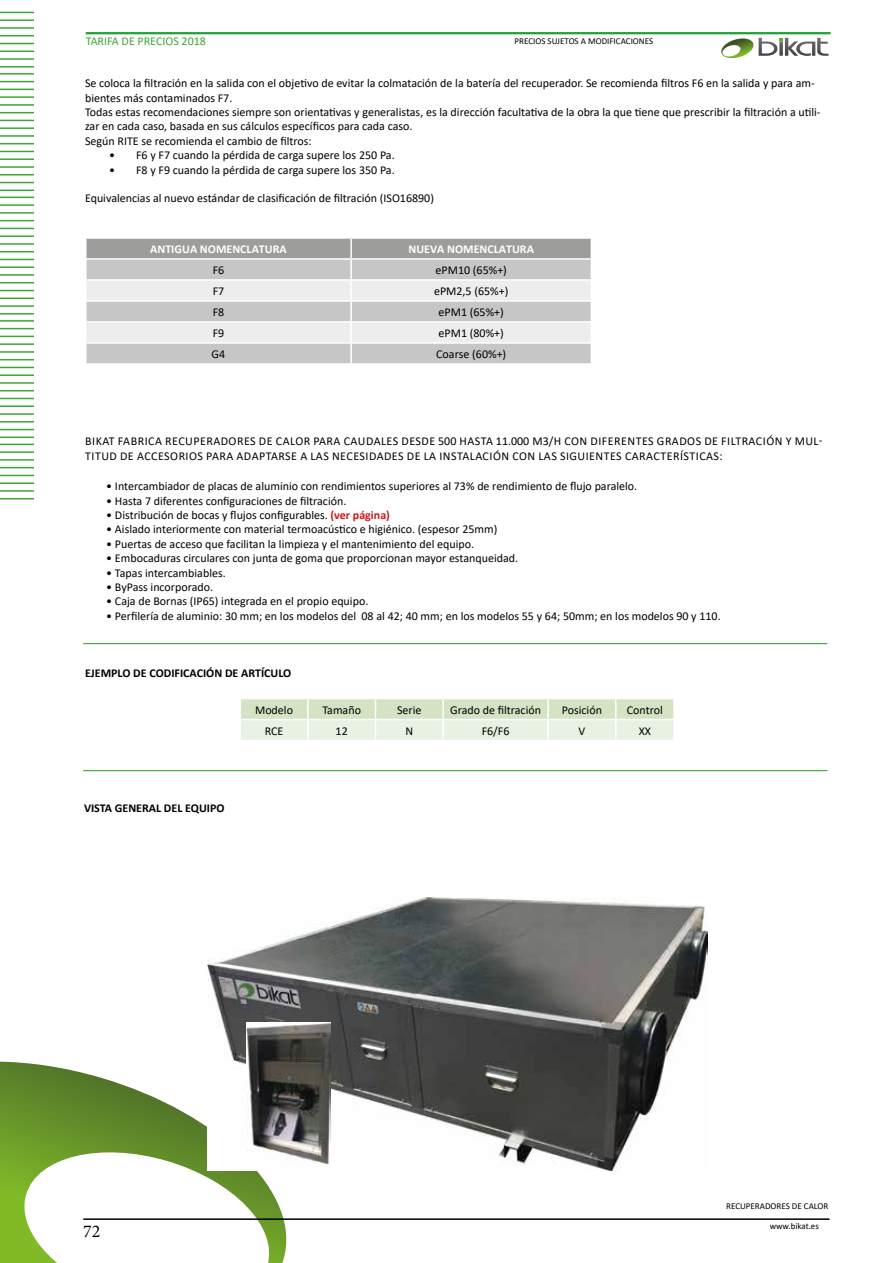
<style>
.page{position:relative;width:893px;height:1263px;background:#fff}
.page>*{position:absolute;margin:0;border:0;box-sizing:border-box;transform-origin:0 0}
.t1{font:18px "Minion Pro";color:#000}
.t2{font:12px/14.4px "Calibri";color:#000}
.t3{font:12px/14.4px "Calibri";letter-spacing:.04em;color:#000}
.t4{font:700 12px "Calibri";color:#000}
.t5{font:700 12px "Calibri";color:#fff}
.t6{font:12px "Calibri";color:#3fa535}
.t7{font:9px "Calibri";color:#000}
.s1{font-weight:700;color:#cd171a}
</style>
<div class="page">
<svg style="left:0;top:1061px;width:287px;height:202px"></svg>
<hr style="left:86px;top:32px;width:745px;height:2px;background:#1da238">
<svg style="left:721px;top:38px;width:107px;height:21px"></svg>
<hr style="left:0;top:12px;width:34px;height:1px;background:#3fa535">
<hr style="left:0;top:19px;width:34px;height:2px;background:#3fa535">
<hr style="left:0;top:27px;width:34px;height:2px;background:#3fa535">
<hr style="left:0;top:35px;width:34px;height:1px;background:#3fa535">
<hr style="left:0;top:43px;width:34px;height:1px;background:#3fa535">
<hr style="left:0;top:51px;width:34px;height:1px;background:#3fa535">
<hr style="left:0;top:58px;width:34px;height:2px;background:#3fa535">
<hr style="left:0;top:66px;width:34px;height:2px;background:#3fa535">
<hr style="left:0;top:73px;width:34px;height:2px;background:#3fa535">
<hr style="left:0;top:81px;width:34px;height:1px;background:#3fa535">
<hr style="left:0;top:89px;width:34px;height:1px;background:#3fa535">
<hr style="left:0;top:96px;width:34px;height:2px;background:#3fa535">
<hr style="left:0;top:104px;width:34px;height:2px;background:#3fa535">
<hr style="left:0;top:112px;width:34px;height:1px;background:#3fa535">
<hr style="left:0;top:120px;width:34px;height:1px;background:#3fa535">
<hr style="left:0;top:127px;width:34px;height:2px;background:#3fa535">
<hr style="left:0;top:135px;width:34px;height:2px;background:#3fa535">
<hr style="left:0;top:143px;width:34px;height:1px;background:#3fa535">
<hr style="left:0;top:151px;width:34px;height:1px;background:#3fa535">
<hr style="left:0;top:158px;width:34px;height:2px;background:#3fa535">
<hr style="left:0;top:166px;width:34px;height:2px;background:#3fa535">
<hr style="left:0;top:174px;width:34px;height:2px;background:#3fa535">
<hr style="left:0;top:182px;width:34px;height:1px;background:#3fa535">
<hr style="left:0;top:190px;width:34px;height:1px;background:#3fa535">
<hr style="left:0;top:197px;width:34px;height:1px;background:#3fa535">
<hr style="left:0;top:204px;width:34px;height:2px;background:#3fa535">
<hr style="left:0;top:212px;width:34px;height:2px;background:#3fa535">
<hr style="left:0;top:220px;width:34px;height:1px;background:#3fa535">
<hr style="left:0;top:228px;width:34px;height:1px;background:#3fa535">
<hr style="left:0;top:235px;width:34px;height:2px;background:#3fa535">
<hr style="left:0;top:243px;width:34px;height:2px;background:#3fa535">
<hr style="left:0;top:251px;width:34px;height:1px;background:#3fa535">
<hr style="left:0;top:259px;width:34px;height:1px;background:#3fa535">
<hr style="left:0;top:266px;width:34px;height:2px;background:#3fa535">
<hr style="left:0;top:274px;width:34px;height:2px;background:#3fa535">
<hr style="left:0;top:282px;width:34px;height:1px;background:#3fa535">
<hr style="left:0;top:290px;width:34px;height:1px;background:#3fa535">
<hr style="left:0;top:298px;width:34px;height:1px;background:#3fa535">
<hr style="left:0;top:305px;width:34px;height:2px;background:#3fa535">
<hr style="left:0;top:313px;width:34px;height:2px;background:#3fa535">
<hr style="left:0;top:320px;width:34px;height:2px;background:#3fa535">
<hr style="left:0;top:328px;width:34px;height:1px;background:#3fa535">
<hr style="left:0;top:336px;width:34px;height:1px;background:#3fa535">
<hr style="left:0;top:343px;width:34px;height:2px;background:#3fa535">
<hr style="left:0;top:351px;width:34px;height:2px;background:#3fa535">
<hr style="left:0;top:359px;width:34px;height:1px;background:#3fa535">
<hr style="left:0;top:367px;width:34px;height:1px;background:#3fa535">
<hr style="left:0;top:374px;width:34px;height:2px;background:#3fa535">
<hr style="left:0;top:382px;width:34px;height:2px;background:#3fa535">
<hr style="left:0;top:390px;width:34px;height:1px;background:#3fa535">
<hr style="left:0;top:398px;width:34px;height:1px;background:#3fa535">
<hr style="left:0;top:405px;width:34px;height:2px;background:#3fa535">
<hr style="left:0;top:413px;width:34px;height:2px;background:#3fa535">
<hr style="left:0;top:421px;width:34px;height:2px;background:#3fa535">
<hr style="left:0;top:429px;width:34px;height:1px;background:#3fa535">
<hr style="left:0;top:437px;width:34px;height:1px;background:#3fa535">
<hr style="left:0;top:444px;width:34px;height:1px;background:#3fa535">
<hr style="left:0;top:451px;width:34px;height:2px;background:#3fa535">
<hr style="left:0;top:459px;width:34px;height:2px;background:#3fa535">
<hr style="left:0;top:467px;width:34px;height:1px;background:#3fa535">
<hr style="left:0;top:475px;width:34px;height:1px;background:#3fa535">
<hr style="left:0;top:482px;width:34px;height:2px;background:#3fa535">
<hr style="left:0;top:490px;width:34px;height:2px;background:#3fa535">
<hr style="left:0;top:498px;width:34px;height:1px;background:#3fa535">
<hr style="left:83px;top:1218px;width:746px;height:2px;background:#000">
<img style="left:207px;top:897px;width:500px;height:274px">
<svg style="left:86px;top:238px;width:505px;height:125px;background:#d0d0cf"></svg>
<svg style="left:240px;top:699px;width:434px;height:41px;background:#dfebd5"></svg>
<hr style="left:673px;top:720px;width:2px;height:20px;background:#fff">
<hr style="left:83px;top:770px;width:744px;height:1px;background:#3fa535">
<hr style="left:83px;top:643px;width:744px;height:1px;background:#3fa535">
<img style="left:247px;top:1023px;width:83px;height:140px">
<p class="t6" style="left:86px;top:33px;width:122px">TARIFA DE PRECIOS 2018</p>
<p class="t7" style="left:514px;top:35px;width:140px">PRECIOS SUJETOS A MODIFICACIONES</p>
<p class="t2" style="left:85px;top:76px;width:737px">Se coloca la filtración en la salida con el objetivo de evitar la colmatación de la batería del recuperador. Se recomienda filtros F6 en la salida y para am&shy;bientes más contaminados F7.<br>Todas estas recomendaciones siempre son orientativas y generalistas, es la dirección facultativa de la obra la que tiene que prescribir la filtración a utili&shy;zar en cada caso, basada en sus cálculos específicos para cada caso.<br>Según RITE se recomienda el cambio de filtros:</p>
<p class="t2" style="left:109px;top:148px;width:287px">• F6 y F7 cuando la pérdida de carga supere los 250 Pa.</p>
<p class="t2" style="left:109px;top:162px;width:287px">• F8 y F9 cuando la pérdida de carga supere los 350 Pa.</p>
<p class="t2" style="left:85px;top:191px;width:350px">Equivalencias al nuevo estándar de clasificación de filtración (ISO16890)</p>
<p class="t5" style="left:150px;top:240px;width:138px">ANTIGUA NOMENCLATURA</p>
<p class="t5" style="left:409px;top:240px;width:127px">NUEVA NOMENCLATURA</p>
<p class="t2" style="left:213px;top:262px;width:13px">F6</p>
<p class="t2" style="left:436px;top:262px;width:73px">ePM10 (65%+)</p>
<p class="t2" style="left:213px;top:283px;width:13px">F7</p>
<p class="t2" style="left:434px;top:283px;width:76px">ePM2,5 (65%+)</p>
<p class="t2" style="left:213px;top:304px;width:13px">F8</p>
<p class="t2" style="left:439px;top:304px;width:67px">ePM1 (65%+)</p>
<p class="t2" style="left:213px;top:325px;width:13px">F9</p>
<p class="t2" style="left:439px;top:325px;width:67px">ePM1 (80%+)</p>
<p class="t2" style="left:212px;top:346px;width:15px">G4</p>
<p class="t2" style="left:436px;top:346px;width:72px">Coarse (60%+)</p>
<p class="t3" style="left:85px;top:434px;width:739px">BIKAT FABRICA RECUPERADORES DE CALOR PARA CAUDALES DESDE 500 HASTA 11.000 M3/H CON DIFERENTES GRADOS DE FILTRACIÓN Y MUL-<br>TITUD DE ACCESORIOS PARA ADAPTARSE A LAS NECESIDADES DE LA INSTALACIÓN CON LAS SIGUIENTES CARACTERÍSTICAS:</p>
<p class="t2" style="left:106px;top:479px;width:532px">• Intercambiador de placas de aluminio con rendimientos superiores al 73% de rendimiento de flujo paralelo.</p>
<p class="t2" style="left:106px;top:493px;width:242px">• Hasta 7 diferentes configuraciones de filtración.</p>
<p class="t2" style="left:106px;top:507px;width:285px">• Distribución de bocas y flujos configurables. <span class="s1">(ver página)</span></p>
<p class="t2" style="left:106px;top:522px;width:393px">• Aislado interiormente con material termoacústico e higiénico. (espesor 25mm)</p>
<p class="t2" style="left:106px;top:536px;width:369px">• Puertas de acceso que facilitan la limpieza y el mantenimiento del equipo.</p>
<p class="t2" style="left:106px;top:551px;width:413px">• Embocaduras circulares con junta de goma que proporcionan mayor estanqueidad.</p>
<p class="t2" style="left:106px;top:565px;width:121px">• Tapas intercambiables.</p>
<p class="t2" style="left:106px;top:579px;width:108px">• ByPass incorporado.</p>
<p class="t2" style="left:106px;top:594px;width:264px">• Caja de Bornas (IP65) integrada en el propio equipo.</p>
<p class="t2" style="left:106px;top:608px;width:616px">• Perfilería de aluminio: 30 mm; en los modelos del 08 al 42; 40 mm; en los modelos 55 y 64; 50mm; en los modelos 90 y 110.</p>
<p class="t4" style="left:85px;top:665px;width:208px">EJEMPLO DE CODIFICACIÓN DE ARTÍCULO</p>
<p class="t2" style="left:255px;top:702px;width:39px">Modelo</p>
<p class="t2" style="left:322px;top:702px;width:40px">Tamaño</p>
<p class="t2" style="left:397px;top:702px;width:26px">Serie</p>
<p class="t2" style="left:450px;top:702px;width:92px">Grado de filtración</p>
<p class="t2" style="left:562px;top:702px;width:42px">Posición</p>
<p class="t2" style="left:627px;top:702px;width:38px">Control</p>
<p class="t2" style="left:265px;top:723px;width:20px">RCE</p>
<p class="t2" style="left:336px;top:723px;width:14px">12</p>
<p class="t2" style="left:405px;top:723px;width:9px">N</p>
<p class="t2" style="left:482px;top:723px;width:29px">F6/F6</p>
<p class="t2" style="left:578px;top:723px;width:8px">V</p>
<p class="t2" style="left:639px;top:723px;width:14px">XX</p>
<p class="t4" style="left:84px;top:799px;width:142px">VISTA GENERAL DEL EQUIPO</p>
<h1 class="t1" style="left:83px;top:1219px;width:19px">72</h1>
<p class="t7" style="left:726px;top:1200px;width:104px">RECUPERADORES DE CALOR</p>
<p class="t7" style="left:770px;top:1220px;width:51px">www.bikat.es</p>
</div>
